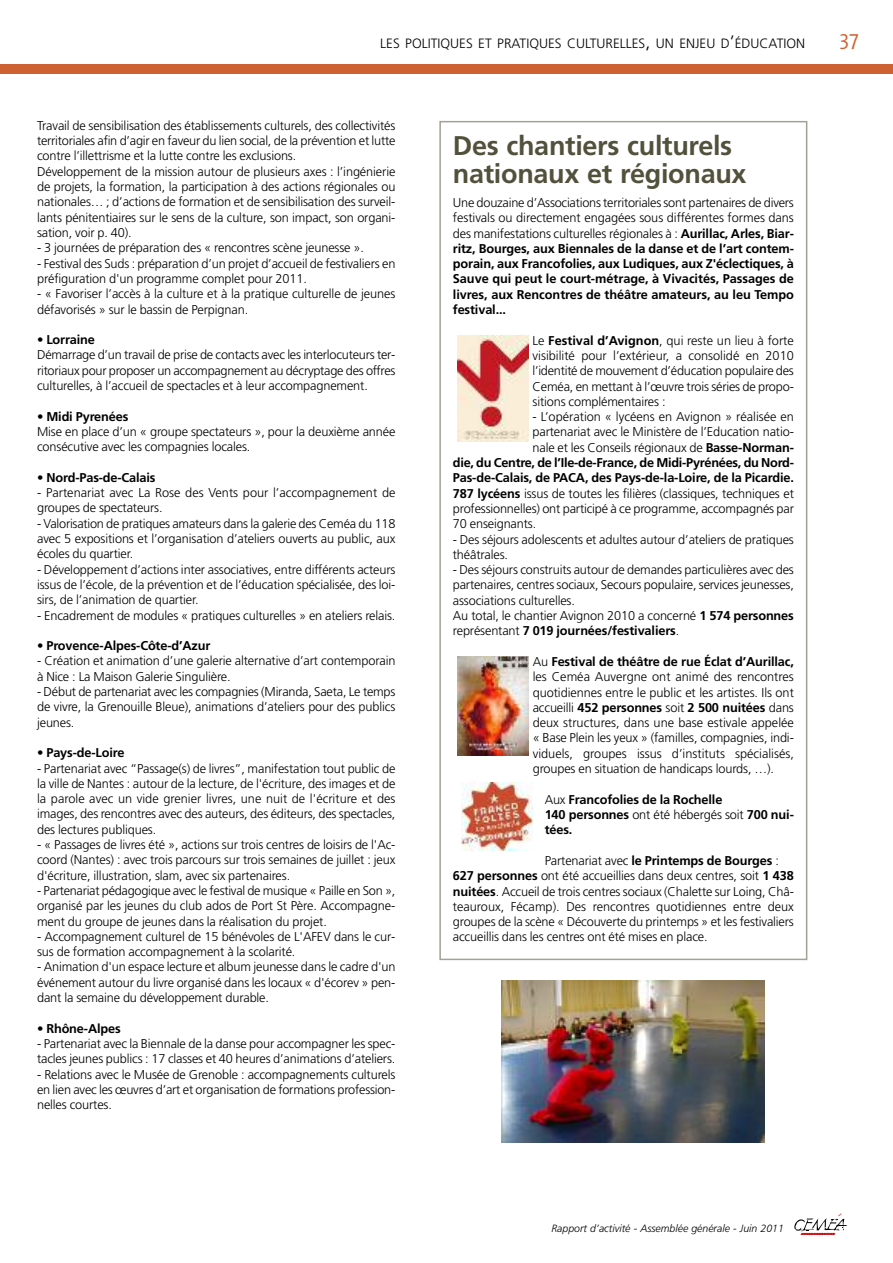
<style>
.page{position:relative;width:893px;height:1263px;background:#fff}
.page>*{position:absolute;margin:0;border:0;box-sizing:border-box;transform-origin:0 0}
.t1{font:700 27px/28.5px "Frutiger";letter-spacing:-.01em;color:#52513c}
.t2{font:300 21px "The Mix";color:#ce6131}
.t3{font:300 13.5px "Frutiger";color:#000}
.t4{font:300 12.75px/15.3px "Frutiger";letter-spacing:-.01em;color:#000}
.t5{font:700 12.75px/15.3px "Frutiger";letter-spacing:-.01em;color:#000;text-align:justify}
.t6{font:italic 300 10.5px "Frutiger";color:#000}
.s1{font-size:18px}
.s2{font-weight:700}
.s3{font-weight:300}
</style>
<div class="page">
<div style="left:0;top:65px;width:892px;height:9px;background:#ce6131"></div>
<svg style="left:794px;top:1213px;width:53px;height:21px"></svg>
<div style="left:439px;top:121px;width:368px;height:839px;border:2px solid #a4a092"></div>
<img style="left:457px;top:335px;width:71px;height:107px">
<div style="left:457px;top:656px;width:71px;height:104px;background:linear-gradient(to right,#fff,#fff)"></div>
<img style="left:457px;top:656px;width:71px;height:99px">
<img style="left:462px;top:783px;width:71px;height:68px">
<img style="left:502px;top:980px;width:262px;height:162px">
<p class="t3" style="left:380px;top:35px;width:426px">LES POLITIQUES ET PRATIQUES CULTURELLES<span class="s1">,</span> UN ENJEU D<span class="s1">’</span>ÉDUCATION</p>
<h2 class="t2" style="left:839px;top:21px;width:21px">37</h2>
<p class="t4" style="left:37px;top:118px;width:360px">Travail de sensibilisation des établissements culturels, des collectivités territoriales afin d’agir en faveur du lien social, de la prévention et lutte contre l’illettrisme et la lutte contre les exclusions.<br>Développement de la mission autour de plusieurs axes : l’ingénierie de projets, la formation, la participation à des actions régionales ou nationales… ; d’actions de formation et de sensibilisation des surveil&shy;lants pénitentiaires sur le sens de la culture, son impact, son organi&shy;sation, voir p. 40).</p>
<p class="t4" style="left:37px;top:240px;width:328px">- 3 journées de préparation des « rencontres scène jeunesse ».</p>
<p class="t4" style="left:37px;top:255px;width:360px">- Festival des Suds : préparation d’un projet d’accueil de festivaliers en préfiguration d'un programme complet pour 2011.</p>
<p class="t4" style="left:37px;top:286px;width:360px">- « Favoriser l’accès à la culture et à la pratique culturelle de jeunes défavorisés » sur le bassin de Perpignan.</p>
<p class="t4" style="left:37px;top:332px;width:360px">• <span class="s2">Lorraine<br></span>Démarrage d’un travail de prise de contacts avec les interlocuteurs ter&shy;ritoriaux pour proposer un accompagnement au décryptage des offres culturelles, à l’accueil de spectacles et à leur accompagnement.</p>
<p class="t4" style="left:37px;top:408px;width:360px">• <span class="s2">Midi Pyrenées<br></span>Mise en place d’un « groupe spectateurs », pour la deuxième année consécutive avec les compagnies locales.</p>
<p class="t5" style="left:37px;top:470px;width:120px"><span class="s3">•</span> Nord-Pas-de-Calais</p>
<p class="t4" style="left:37px;top:485px;width:360px">- Partenariat avec La Rose des Vents pour l’accompagnement de groupes de spectateurs.</p>
<p class="t4" style="left:37px;top:516px;width:360px;text-align:justify">- Valorisation de pratiques amateurs dans la galerie des Ceméa du 118 avec 5 expositions et l’organisation d’ateliers ouverts au public, aux écoles du quartier.</p>
<p class="t4" style="left:37px;top:561px;width:360px;text-align:justify">- Développement d’actions inter associatives, entre différents acteurs issus de l’école, de la prévention et de l’éducation spécialisée, des loi&shy;sirs, de l’animation de quartier.</p>
<p class="t4" style="left:37px;top:607px;width:360px">- Encadrement de modules « pratiques culturelles » en ateliers relais.</p>
<p class="t5" style="left:37px;top:638px;width:175px"><span class="s3">•</span> Provence-Alpes-Côte-d’Azur</p>
<p class="t4" style="left:37px;top:653px;width:360px">- Création et animation d’une galerie alternative d’art contemporain à Nice : La Maison Galerie Singulière.</p>
<p class="t4" style="left:37px;top:684px;width:360px;text-align:justify">- Début de partenariat avec les compagnies (Miranda, Saeta, Le temps de vivre, la Grenouille Bleue), animations d’ateliers pour des publics jeunes.</p>
<p class="t5" style="left:37px;top:745px;width:89px"><span class="s3">•</span> Pays-de-Loire</p>
<p class="t4" style="left:37px;top:760px;width:360px;text-align:justify">- Partenariat avec “Passage(s) de livres”, manifestation tout public de la ville de Nantes : autour de la lecture, de l'écriture, des images et de la parole avec un vide grenier livres, une nuit de l'écriture et des images, des rencontres avec des auteurs, des éditeurs, des spectacles, des lectures publiques.</p>
<p class="t4" style="left:37px;top:837px;width:360px;text-align:justify">- « Passages de livres été », actions sur trois centres de loisirs de l'Ac&shy;coord (Nantes) : avec trois parcours sur trois semaines de juillet : jeux d'écriture, illustration, slam, avec six partenaires.</p>
<p class="t4" style="left:37px;top:883px;width:360px;text-align:justify">- Partenariat pédagogique avec le festival de musique « Paille en Son », organisé par les jeunes du club ados de Port St Père. Accompagne&shy;ment du groupe de jeunes dans la réalisation du projet.</p>
<p class="t4" style="left:37px;top:929px;width:360px">- Accompagnement culturel de 15 bénévoles de L'AFEV dans le cur&shy;sus de formation accompagnement à la scolarité.</p>
<p class="t4" style="left:37px;top:959px;width:360px;text-align:justify">- Animation d'un espace lecture et album jeunesse dans le cadre d'un événement autour du livre organisé dans les locaux « d'écorev » pen&shy;dant la semaine du développement durable.</p>
<p class="t5" style="left:37px;top:1020px;width:85px"><span class="s3">•</span> Rhône-Alpes</p>
<p class="t4" style="left:37px;top:1036px;width:360px">- Partenariat avec la Biennale de la danse pour accompagner les spec&shy;tacles jeunes publics : 17 classes et 40 heures d’animations d’ateliers.</p>
<p class="t4" style="left:37px;top:1066px;width:360px;text-align:justify">- Relations avec le Musée de Grenoble : accompagnements culturels en lien avec les œuvres d’art et organisation de formations profession&shy;nelles courtes.</p>
<h1 class="t1" style="left:453px;top:131px;width:295px">Des chantiers culturels nationaux et régionaux</h1>
<p class="t5" style="left:453px;top:195px;width:342px"><span class="s3">Une douzaine d’Associations territoriales sont partenaires de divers festivals ou directement engagées sous différentes formes dans des manifestations culturelles régionales à :</span> Aurillac, Arles, Biar&shy;ritz, Bourges, aux Biennales de la danse et de l’art contem&shy;porain, aux Francofolies, aux Ludiques, aux Z'éclectiques, à Sauve qui peut le court-métrage, à Vivacités, Passages de livres, aux Rencontres de théâtre amateurs, au leu Tempo festival...</p>
<p class="t4" style="left:533px;top:333px;width:263px;text-align:justify">Le <span class="s2">Festival d’Avignon</span>, qui reste un lieu à forte visibilité pour l’extérieur, a consolidé en 2010 l’identité de mouvement d’éducation populaire des Ceméa, en mettant à l’œuvre trois séries de propo&shy;sitions complémentaires :</p>
<p class="t4" style="left:533px;top:409px;width:263px">- L’opération « lycéens en Avignon » réalisée en</p>
<p class="t4" style="left:533px;top:424px;width:263px">partenariat avec le Ministère de l’Education natio-</p>
<p class="t4" style="left:533px;top:440px;width:263px">nale et les Conseils régionaux de <span class="s2">Basse-Norman-</span></p>
<p class="t5" style="left:453px;top:455px;width:342px">die, du Centre, de l’Ile-de-France, de Midi-Pyrénées, du Nord-</p>
<p class="t5" style="left:453px;top:470px;width:342px">Pas-de-Calais, de PACA, des Pays-de-la-Loire, de la Picardie.</p>
<p class="t4" style="left:453px;top:486px;width:342px"><span class="s2">787 lycéens</span> issus de toutes les filières (classiques, techniques et</p>
<p class="t4" style="left:453px;top:501px;width:342px">professionnelles) ont participé à ce programme, accompagnés par</p>
<p class="t4" style="left:453px;top:516px;width:85px">70 enseignants.</p>
<p class="t4" style="left:453px;top:531px;width:342px">- Des séjours adolescents et adultes autour d’ateliers de pratiques théâtrales.</p>
<p class="t4" style="left:453px;top:562px;width:342px">- Des séjours construits autour de demandes particulières avec des partenaires, centres sociaux, Secours populaire, services jeunesses, associations culturelles.<br>Au total, le chantier Avignon 2010 a concerné <span class="s2">1 574 personnes </span>représentant <span class="s2">7 019 journées/festivaliers</span>.</p>
<p class="t4" style="left:533px;top:654px;width:263px;text-align:justify">Au <span class="s2">Festival de théâtre de rue Éclat d’Aurillac, </span>les Ceméa Auvergne ont animé des rencontres quotidiennes entre le public et les artistes. Ils ont accueilli <span class="s2">452 personnes</span> soit <span class="s2">2 500 nuitées</span> dans deux structures, dans une base estivale appelée « Base Plein les yeux » (familles, compagnies, indi&shy;viduels, groupes issus d’instituts spécialisés, groupes en situation de handicaps lourds, …).</p>
<p class="t5" style="left:545px;top:791px;width:251px;text-align:left"><span class="s3">Aux</span> Francofolies de la Rochelle<br>140 personnes <span class="s3">ont été hébergés soit</span> 700 nui&shy;tées.</p>
<p class="t4" style="left:453px;top:853px;width:342px;text-indent:92px">Partenariat avec <span class="s2">le Printemps de Bourges</span> :<br><span class="s2">627 personnes</span> ont été accueillies dans deux centres, soit <span class="s2">1 438 nuitées</span>. Accueil de trois centres sociaux (Chalette sur Loing, Châ&shy;teauroux, Fécamp). Des rencontres quotidiennes entre deux groupes de la scène « Découverte du printemps » et les festivaliers accueillis dans les centres ont été mises en place.</p>
<p class="t6" style="left:551px;top:1223px;width:234px">Rapport d’activité - Assemblée générale - Juin 2011</p>
</div>
